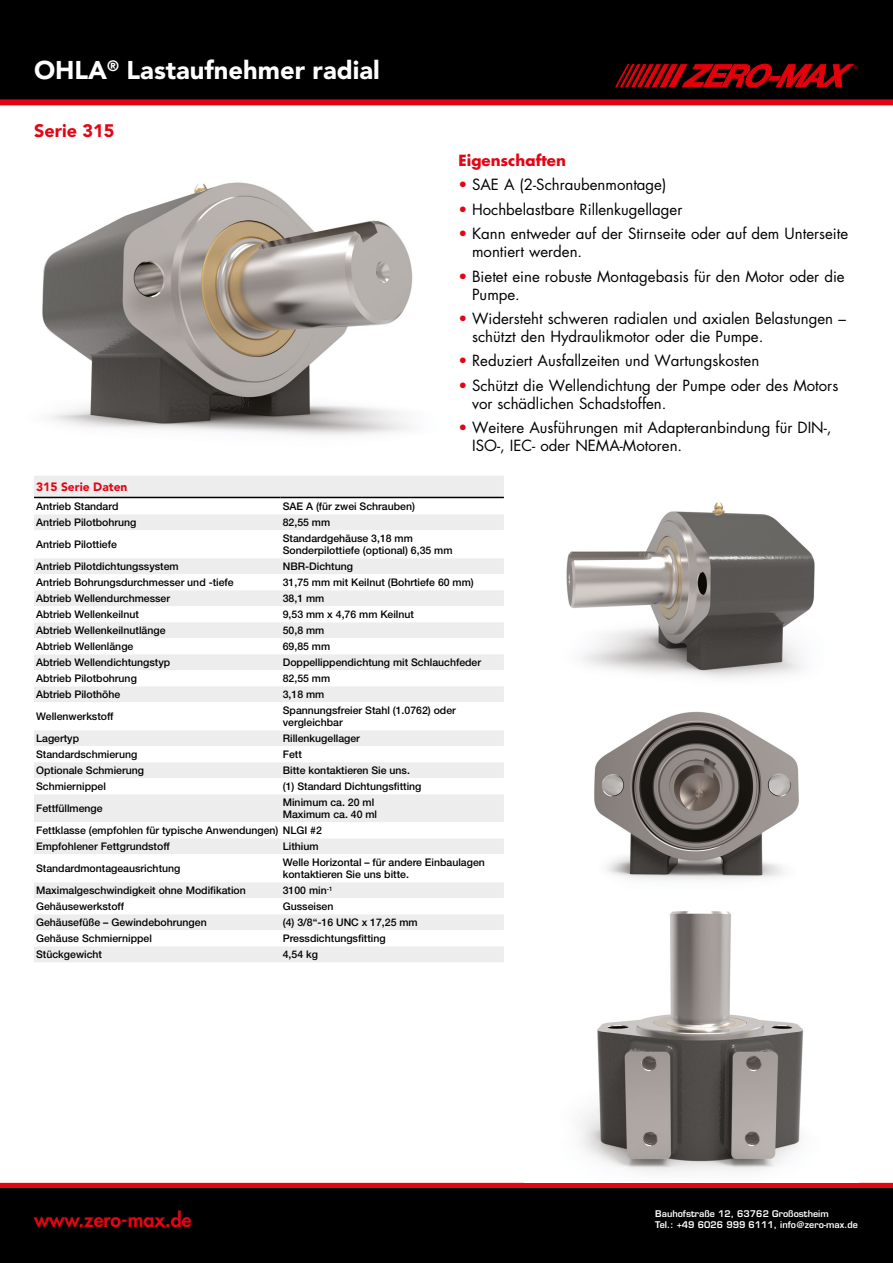
<style>
.page{position:relative;width:893px;height:1263px;background:#fff}
.page>*{position:absolute;margin:0;border:0;box-sizing:border-box;transform-origin:0 0}
.t1{font:900 25.5px "Avenir LT Pro";color:#fff}
.t2{font:800 19.5px "Futura Std";color:#e30514}
.t3{font:900 18px "Avenir LT Pro";color:#e30514}
.t4{font:15px/18px "Futura Std";color:#000}
.t5{font:700 15px "Futura Std";color:#e30514}
.t6{font:900 12px "Avenir LT Std";color:#e30514}
.t7{font:500 10.5px/12px "Helvetica Neue LT Std";color:#000}
.t8{font:600 9px/10.8px "Eurostile LT Std";color:#fff}
.s1{color:#e30514}
</style>
<div class="page">
<div style="left:0;top:0;width:893px;height:99px;background:#000"></div>
<div style="left:0;top:1183px;width:893px;height:6px;background:#e30514"></div>
<div style="left:0;top:1189px;width:893px;height:74px;background:#000"></div>
<div style="left:0;top:99px;width:893px;height:6px;background:#e30514"></div>
<img style="left:566px;top:502px;width:249px;height:670px">
<img style="left:42px;top:182px;width:371px;height:253px">
<div style="left:34px;top:476px;width:470px;height:486px;background:#ededed"></div>
<svg style="left:34px;top:498px;width:470px;height:448px"></svg>
<hr style="left:34px;top:497px;width:247px;height:1px;background:#000">
<hr style="left:281px;top:497px;width:223px;height:1px;background:#000">
<svg style="left:615px;top:64px;width:242px;height:24px"></svg>
<h1 class="t1" style="left:34px;top:55px;width:347px">OHLA<sup>®</sup> Lastaufnehmer radial</h1>
<h3 class="t3" style="left:34px;top:120px;width:82px">Serie 315</h3>
<h3 class="t5" style="left:459px;top:150px;width:109px">Eigenschaften</h3>
<h3 class="t4" style="left:459px;top:176px;width:209px"><span class="s1">•</span> SAE A (2-Schraubenmontage)</h3>
<h3 class="t4" style="left:459px;top:200px;width:225px"><span class="s1">•</span> Hochbelastbare Rillenkugellager</h3>
<h3 class="t4" style="left:472px;top:225px;width:378px;text-indent:-14px"><span class="s1">•</span> Kann entweder auf der Stirnseite oder auf dem Unterseite montiert werden.</h3>
<h3 class="t4" style="left:472px;top:267px;width:374px;text-indent:-14px"><span class="s1">•</span> Bietet eine robuste Montagebasis für den Motor oder die<br>Pumpe.</h3>
<h3 class="t4" style="left:472px;top:309px;width:375px;text-indent:-14px"><span class="s1">•</span> Widersteht schweren radialen und axialen Belastungen – schützt den Hydraulikmotor oder die Pumpe.</h3>
<h3 class="t4" style="left:459px;top:352px;width:302px"><span class="s1">•</span> Reduziert Ausfallzeiten und Wartungskosten</h3>
<h3 class="t4" style="left:472px;top:376px;width:368px;text-indent:-14px"><span class="s1">•</span> Schützt die Wellendichtung der Pumpe oder des Motors vor schädlichen Schadstoffen.</h3>
<h3 class="t4" style="left:472px;top:419px;width:361px;text-indent:-14px"><span class="s1">•</span> Weitere Ausführungen mit Adapteranbindung für DIN-,<br>ISO-, IEC- oder NEMA-Motoren.</h3>
<p class="t6" style="left:36px;top:480px;width:93px">315 Serie Daten</p>
<p class="t7" style="left:36px;top:500px;width:84px">Antrieb Standard</p>
<p class="t7" style="left:283px;top:500px;width:134px">SAE A (für zwei Schrauben)</p>
<p class="t7" style="left:36px;top:516px;width:102px">Antrieb Pilotbohrung</p>
<p class="t7" style="left:283px;top:516px;width:49px">82,55 mm</p>
<p class="t7" style="left:36px;top:538px;width:82px">Antrieb Pilottiefe</p>
<p class="t7" style="left:283px;top:532px;width:171px">Standardgehäuse 3,18 mm<br>Sonderpilottiefe (optional) 6,35 mm</p>
<p class="t7" style="left:36px;top:560px;width:144px">Antrieb Pilotdichtungssystem</p>
<p class="t7" style="left:283px;top:560px;width:72px">NBR-Dichtung</p>
<p class="t7" style="left:36px;top:576px;width:199px">Antrieb Bohrungsdurchmesser und -tiefe</p>
<p class="t7" style="left:283px;top:576px;width:192px">31,75 mm mit Keilnut (Bohrtiefe 60 mm)</p>
<p class="t7" style="left:36px;top:592px;width:136px">Abtrieb Wellendurchmesser</p>
<p class="t7" style="left:283px;top:592px;width:43px">38,1 mm</p>
<p class="t7" style="left:36px;top:608px;width:104px">Abtrieb Wellenkeilnut</p>
<p class="t7" style="left:283px;top:608px;width:133px">9,53 mm x 4,76 mm Keilnut</p>
<p class="t7" style="left:36px;top:624px;width:131px">Abtrieb Wellenkeilnutlänge</p>
<p class="t7" style="left:283px;top:624px;width:43px">50,8 mm</p>
<p class="t7" style="left:36px;top:640px;width:99px">Abtrieb Wellenlänge</p>
<p class="t7" style="left:283px;top:640px;width:49px">69,85 mm</p>
<p class="t7" style="left:36px;top:656px;width:136px">Abtrieb Wellendichtungstyp</p>
<p class="t7" style="left:283px;top:656px;width:200px">Doppellippendichtung mit Schlauchfeder</p>
<p class="t7" style="left:36px;top:672px;width:102px">Abtrieb Pilotbohrung</p>
<p class="t7" style="left:283px;top:672px;width:49px">82,55 mm</p>
<p class="t7" style="left:36px;top:688px;width:86px">Abtrieb Pilothöhe</p>
<p class="t7" style="left:283px;top:688px;width:43px">3,18 mm</p>
<p class="t7" style="left:36px;top:710px;width:79px">Wellenwerkstoff</p>
<p class="t7" style="left:283px;top:704px;width:175px">Spannungsfreier Stahl (1.0762) oder vergleichbar</p>
<p class="t7" style="left:36px;top:732px;width:44px">Lagertyp</p>
<p class="t7" style="left:283px;top:732px;width:79px">Rillenkugellager</p>
<p class="t7" style="left:36px;top:748px;width:103px">Standardschmierung</p>
<p class="t7" style="left:283px;top:748px;width:21px">Fett</p>
<p class="t7" style="left:36px;top:764px;width:109px">Optionale Schmierung</p>
<p class="t7" style="left:283px;top:764px;width:129px">Bitte kontaktieren Sie uns.</p>
<p class="t7" style="left:36px;top:780px;width:71px">Schmiernippel</p>
<p class="t7" style="left:283px;top:780px;width:140px">(1) Standard Dichtungsfitting</p>
<p class="t7" style="left:36px;top:802px;width:68px">Fettfüllmenge</p>
<p class="t7" style="left:283px;top:796px;width:96px">Minimum ca. 20 ml<br>Maximum ca. 40 ml</p>
<p class="t7" style="left:36px;top:822px;width:287px;line-height:16px">Fettklasse (empfohlen für typische Anwendungen) NLGI #2<br>Empfohlener Fettgrundstoff</p>
<p class="t7" style="left:283px;top:840px;width:37px">Lithium</p>
<p class="t7" style="left:36px;top:862px;width:146px">Standardmontageausrichtung</p>
<p class="t7" style="left:283px;top:856px;width:204px">Welle Horizontal – für andere Einbaulagen kontaktieren Sie uns bitte.</p>
<p class="t7" style="left:36px;top:884px;width:211px">Maximalgeschwindigkeit ohne Modifikation</p>
<p class="t7" style="left:283px;top:884px;width:51px">3100 min<sup>-1</sup></p>
<p class="t7" style="left:36px;top:900px;width:89px">Gehäusewerkstoff</p>
<p class="t7" style="left:283px;top:900px;width:52px">Gusseisen</p>
<p class="t7" style="left:36px;top:916px;width:172px">Gehäusefüße – Gewindebohrungen</p>
<p class="t7" style="left:283px;top:916px;width:136px">(4) 3/8“-16 UNC x 17,25 mm</p>
<p class="t7" style="left:36px;top:932px;width:117px">Gehäuse Schmiernippel</p>
<p class="t7" style="left:283px;top:932px;width:104px">Pressdichtungsfitting</p>
<p class="t7" style="left:36px;top:948px;width:67px">Stückgewicht</p>
<p class="t7" style="left:283px;top:948px;width:37px">4,54 kg</p>
<h2 class="t2" style="left:34px;top:1207px;width:159px">www.zero-max.de</h2>
<p class="t8" style="left:655px;top:1208px;width:204px">Bauhofstraße 12, 63762 Großostheim<br>Tel.: +49 6026 999 6111, info@zero-max.de</p>
</div>
